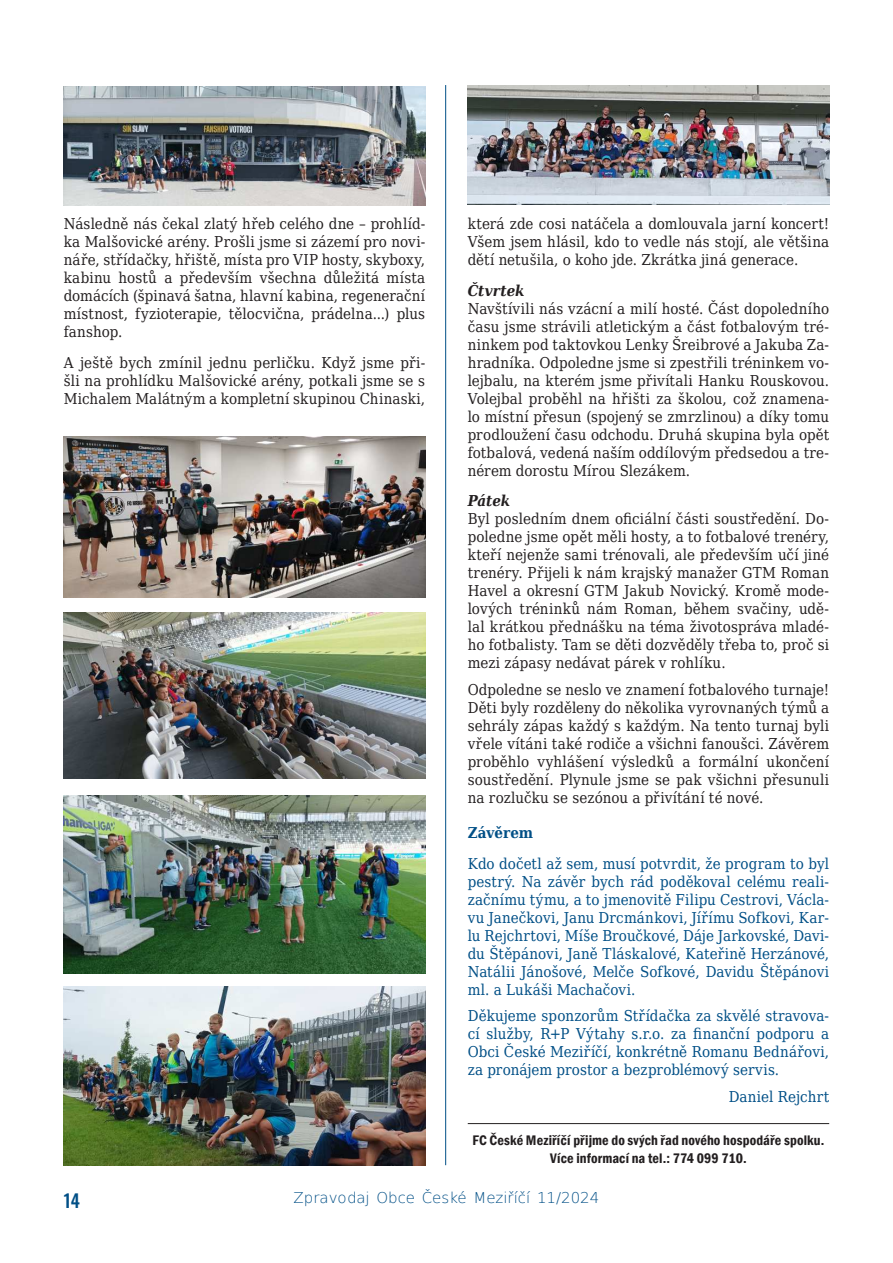
<style>
.page{position:relative;width:893px;height:1263px;background:#fff}
.page>*{position:absolute;margin:0;border:0;box-sizing:border-box;transform-origin:0 0}
.t1{font:500 18px "Oswald";color:#004f86}
.t2{font:15px/18px "DejaVu Serif Condensed";letter-spacing:.005em;color:#231f20;text-align:justify}
.t3{font:15px/18px "DejaVu Serif Condensed";letter-spacing:.005em;color:#004f86;text-align:justify}
.t4{font:200 15px "DejaVu Sans";color:#004f86}
.t5{font:italic 700 15px "DejaVu Serif Condensed";letter-spacing:-.005em;color:#231f20}
.t6{font:700 15px "DejaVu Serif Condensed";letter-spacing:.005em;color:#004f86}
.t7{font:600 condensed 14.25px/18px "Franklin Gothic";letter-spacing:.01em;color:#231f20;text-align:center}
</style>
<div class="page">
<hr style="left:445px;top:85px;width:1px;height:1080px;background:#004f86">
<img style="left:64px;top:86px;width:361px;height:119px">
<img style="left:64px;top:612px;width:361px;height:167px">
<img style="left:64px;top:436px;width:361px;height:161px">
<img style="left:64px;top:986px;width:361px;height:179px">
<img style="left:64px;top:796px;width:361px;height:178px">
<img style="left:468px;top:85px;width:361px;height:120px">
<hr style="left:468px;top:1123px;width:361px;height:1px;background:#231f20">
<p class="t2" style="left:64px;top:214px;width:363px">Následně nás čekal zlatý hřeb celého dne – prohlíd&shy;ka Malšovické arény. Prošli jsme si zázemí pro novi&shy;náře, střídačky, hřiště, místa pro VIP hosty, skyboxy, kabinu hostů a především všechna důležitá místa domácích (špinavá šatna, hlavní kabina, regenerační místnost, fyzioterapie, tělocvična, prádelna...) plus fanshop.</p>
<p class="t2" style="left:64px;top:353px;width:363px">A ještě bych zmínil jednu perličku. Když jsme při&shy;šli na prohlídku Malšovické arény, potkali jsme se s Michalem Malátným a kompletní skupinou Chinaski,</p>
<p class="t2" style="left:468px;top:214px;width:363px">která zde cosi natáčela a domlouvala jarní koncert!<br>Všem jsem hlásil, kdo to vedle nás stojí, ale většina dětí netušila, o koho jde. Zkrátka jiná generace.</p>
<p class="t5" style="left:468px;top:278px;width:58px">Čtvrtek</p>
<p class="t2" style="left:468px;top:299px;width:363px">Navštívili nás vzácní a milí hosté. Část dopoledního času jsme strávili atletickým a část fotbalovým tré&shy;ninkem pod taktovkou Lenky Šreibrové a Jakuba Za&shy;hradníka. Odpoledne jsme si zpestřili tréninkem vo&shy;lejbalu, na kterém jsme přivítali Hanku Rouskovou.<br>Volejbal proběhl na hřišti za školou, což znamena&shy;lo místní přesun (spojený se zmrzlinou) a díky tomu prodloužení času odchodu. Druhá skupina byla opět fotbalová, vedená naším oddílovým předsedou a tre&shy;nérem dorostu Mírou Slezákem.</p>
<p class="t5" style="left:468px;top:489px;width:44px">Pátek</p>
<p class="t2" style="left:468px;top:510px;width:363px">Byl posledním dnem o昀椀ciální části soustředění. Do&shy;poledne jsme opět měli hosty, a to fotbalové trenéry, kteří nejenže sami trénovali, ale především učí jiné trenéry. Přijeli k nám krajský manažer GTM Roman Havel a okresní GTM Jakub Novický. Kromě mode&shy;lových tréninků nám Roman, během svačiny, udě&shy;lal krátkou přednášku na téma životospráva mladé&shy;ho fotbalisty. Tam se děti dozvěděly třeba to, proč si mezi zápasy nedávat párek v rohlíku.</p>
<p class="t2" style="left:468px;top:680px;width:363px">Odpoledne se neslo ve znamení fotbalového turnaje!<br>Děti byly rozděleny do několika vyrovnaných týmů a sehrály zápas každý s každým. Na tento turnaj byli vřele vítáni také rodiče a všichni fanoušci. Závěrem proběhlo vyhlášení výsledků a formální ukončení soustředění. Plynule jsme se pak všichni přesunuli na rozlučku se sezónou a přivítání té nové.</p>
<p class="t6" style="left:468px;top:821px;width:67px">Závěrem</p>
<p class="t3" style="left:468px;top:854px;width:363px">Kdo dočetl až sem, musí potvrdit, že program to byl pestrý. Na závěr bych rád poděkoval celému reali&shy;začnímu týmu, a to jmenovitě Filipu Cestrovi, Václa&shy;vu Janečkovi, Janu Drcmánkovi, Jířímu Sofkovi, Kar&shy;lu Rejchrtovi, Míše Broučkové, Dáje Jarkovské, Davi&shy;du Štěpánovi, Janě Tláskalové, Kateřině Herzánové, Natálii Jánošové, Melče Sofkové, Davidu Štěpánovi ml. a Lukáši Machačovi.</p>
<p class="t3" style="left:468px;top:1006px;width:363px">Děkujeme sponzorům Střídačka za skvělé stravova&shy;cí služby, R+P Výtahy s.r.o. za 昀椀nanční podporu a Obci České Meziříčí, konkrétně Romanu Bednářovi, za pronájem prostor a bezproblémový servis.</p>
<p class="t3" style="left:729px;top:1087px;width:102px">Daniel Rejchrt</p>
<p class="t7" style="left:472px;top:1131px;width:353px">FC České Meziříčí přijme do svých řad nového hospodáře spolku.<br>Více informací na tel.: 774 099 710.</p>
<p class="t1" style="left:64px;top:1191px;width:18px">14</p>
<p class="t4" style="left:294px;top:1186px;width:307px">Zpravodaj Obce České Meziříčí 11/2024</p>
</div>
